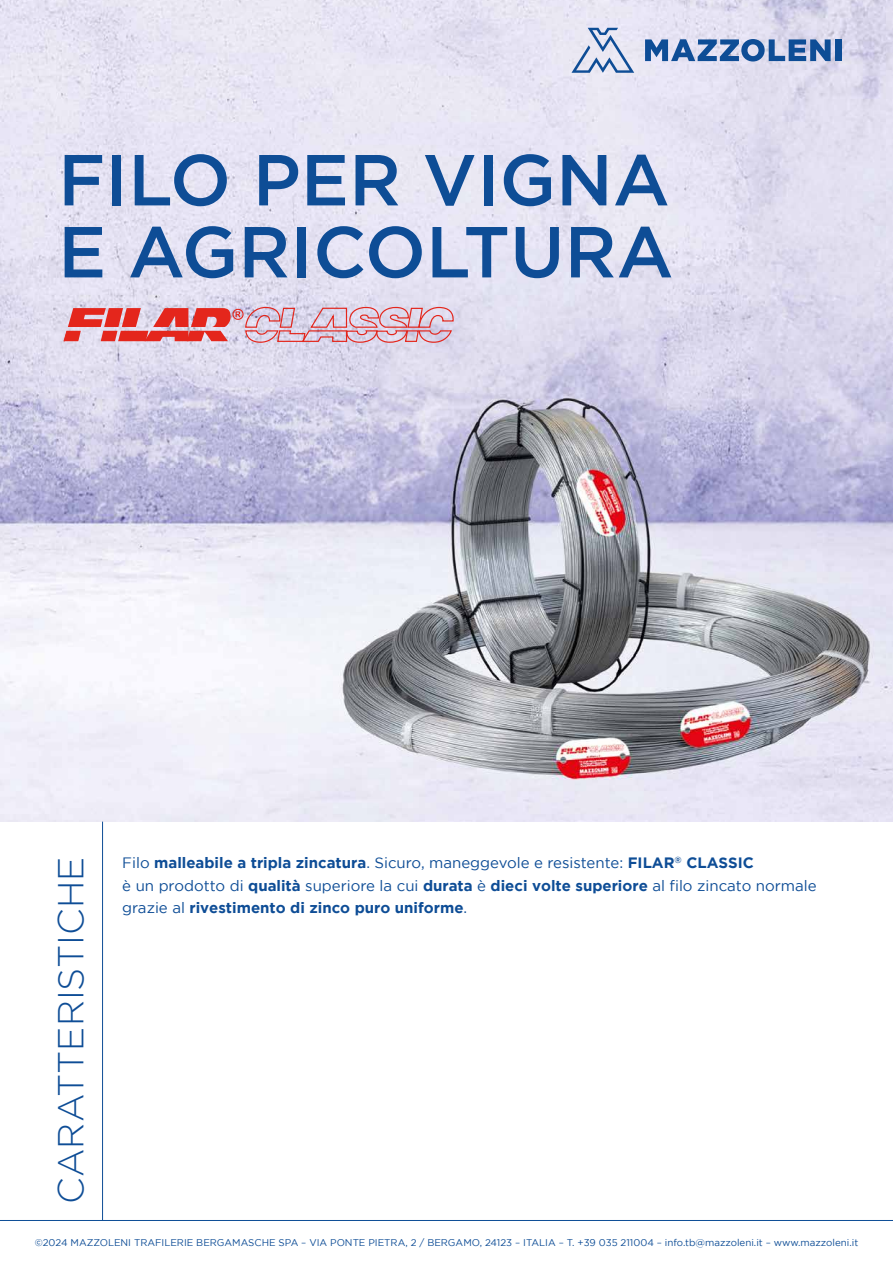
<style>
.page{position:relative;width:893px;height:1263px;background:#fff}
.page>*{position:absolute;margin:0;border:0;box-sizing:border-box;transform-origin:0 0}
.t1{font:500 72px/72px "Gotham";color:#0e4d96}
.t2{font:300 36px "Gotham";color:#0e4d96}
.t3{font:700 15px/22.5px "Gotham";color:#0e4d96}
.t4{font:9.75px "Gotham";color:#0e4d96}
.s1{font-weight:400}
</style>
<div class="page">
<img style="left:0;top:0;width:893px;height:821px">
<hr style="left:102px;top:822px;width:1px;height:398px;background:#0e4d96">
<svg style="left:571px;top:28px;width:63px;height:45px;background:#bcc8e0"></svg>
<svg style="left:645px;top:39px;width:186px;height:23px;background:#6e8ebe"></svg>
<div style="left:835px;top:39px;width:6px;height:22px;background:#0e4d96"></div>
<hr style="left:0;top:1220px;width:893px;height:1px;background:#0e4d96">
<svg style="left:64px;top:306px;width:390px;height:37px;background:#dd9aa3"></svg>
<h1 class="t1" style="left:58px;top:142px;width:617px">FILO PER VIGNA<br>E AGRICOLTURA</h1>
<p class="t3" style="left:122px;top:851px;width:696px"><span class="s1">Filo</span> malleabile a tripla zincatura<span class="s1">. Sicuro, maneggevole e resistente:</span> FILAR<sup>®</sup> CLASSIC<br><span class="s1">è un prodotto di</span> qualità <span class="s1">superiore la cui</span> durata <span class="s1">è</span> dieci volte superiore <span class="s1">al filo zincato normale grazie al</span> rivestimento di zinco puro uniforme<span class="s1">.</span></p>
<h2 class="t2" style="left:51px;top:1203px;width:348px;rotate:-90deg">CARATTERISTICHE</h2>
<p class="t4" style="left:35px;top:1237px;width:825px">©2024 MAZZOLENI TRAFILERIE BERGAMASCHE SPA – VIA PONTE PIETRA, 2 / BERGAMO, 24123 – ITALIA – T. +39 035 211004 – info.tb@mazzoleni.it – www.mazzoleni.it</p>
</div>
